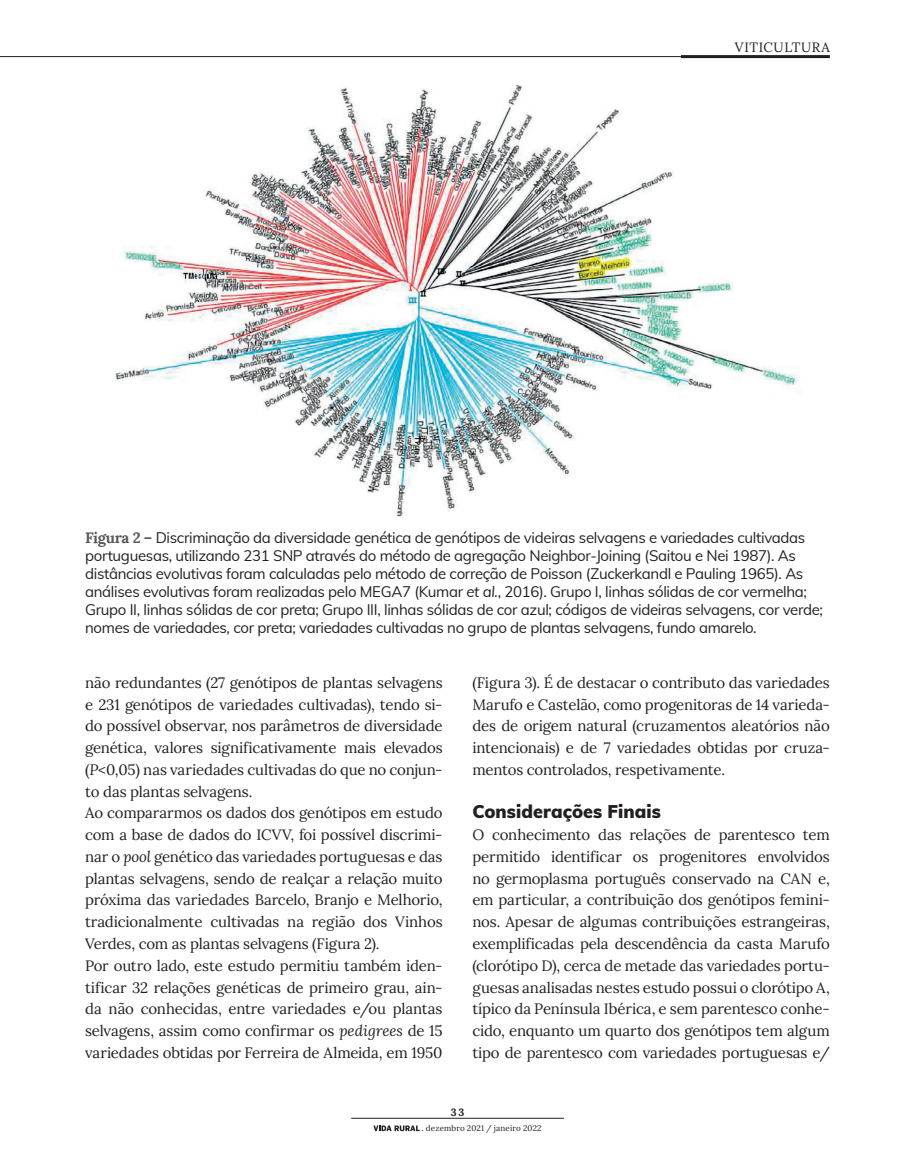
<style>
.page{position:relative;width:915px;height:1149px;background:#fff}
.page>*{position:absolute;margin:0;border:0;box-sizing:border-box;transform-origin:0 0}
.t1{font:900 18px "Muli";letter-spacing:.005em;color:#231f20}
.t2{font:15px/21.8px "Lora";letter-spacing:-.01em;color:#231f20;text-align:justify}
.t3{font:15px/18px "Muli";letter-spacing:-.02em;color:#231f20}
.t4{font:13.5px "Lora";letter-spacing:.04em;color:#231f20}
.t5{font:700 10.5px "Lora";color:#231f20}
.t6{font:8.1px "Lora";letter-spacing:.015em;color:#231f20}
.s1{font-family:"Lora";font-weight:700;color:#57585a}
.s2{font-style:italic}
.s3{font-family:"Poynter Text Roman Two"}
</style>
<div class="page">
<hr style="left:0;top:56px;width:702px;height:1px;background:#231f20">
<svg style="left:373px;top:1125px;width:46px;height:5px"></svg>
<hr style="left:680px;top:55px;width:149px;height:3px;background:#231f20">
<hr style="left:351px;top:1117px;width:212px;height:1px;background:#231f20">
<img style="left:115px;top:85px;width:686px;height:432px">
<p class="t4" style="left:734px;top:37px;width:96px">VITICULTURA</p>
<p class="t3" style="left:85px;top:527px;width:739px"><span class="s1">Figura 2 –</span> Discriminação da diversidade genética de genótipos de videiras selvagens e variedades cultivadas portuguesas, utilizando 231 SNP através do método de agregação Neighbor-Joining (Saitou e Nei 1987). As distâncias evolutivas foram calculadas pelo método de correção de Poisson (Zuckerkandl e Pauling 1965). As análises evolutivas foram realizadas pelo MEGA7 (Kumar <span class="s2">et al.</span>, 2016). Grupo I, linhas sólidas de cor vermelha; Grupo II, linhas sólidas de cor preta; Grupo III, linhas sólidas de cor azul; códigos de videiras selvagens, cor verde; nomes de variedades, cor preta; variedades cultivadas no grupo de plantas selvagens, fundo amarelo.</p>
<p class="t2" style="left:85px;top:670px;width:359px;text-align:left">não redundantes (27 genótipos de plantas selvagens e 231 genótipos de variedades cultivadas), tendo si&shy;do possível observar, nos parâmetros de diversidade genética, valores significativamente mais elevados (<span class="s2">P</span>&lt;0,05) nas variedades cultivadas do que no conjun&shy;to das plantas selvagens.<br>Ao compararmos os dados dos genótipos em estudo com a base de dados do ICVV, foi possível discrimi&shy;nar o <span class="s2">pool</span> genético das variedades portuguesas e das plantas selvagens, sendo de realçar a relação muito próxima das variedades Barcelo, Branjo e Melhorio, tradicionalmente cultivadas na região dos Vinhos Verdes, com as plantas selvagens (Figura 2).<br>Por outro lado, este estudo permitiu também iden&shy;tificar 32 relações genéticas de primeiro grau, ain&shy;da não conhecidas, entre variedades e/ou plantas selvagens, assim como confirmar os <span class="s2">pedigrees</span> de 15 variedades obtidas por Ferreira de Almeida, em 1950</p>
<p class="t2" style="left:472px;top:670px;width:359px">(Figura 3). É de destacar o contributo das variedades Marufo e Castelão, como progenitoras de 14 varieda&shy;des de origem natural (cruzamentos aleatórios não intencionais) e de 7 variedades obtidas por cruza&shy;mentos controlados, respetivamente.</p>
<p class="t1" style="left:472px;top:798px;width:190px">Considerações Finais</p>
<p class="t2" style="left:472px;top:822px;width:359px">O conhecimento das relações de parentesco tem permitido identificar os progenitores envolvidos no germoplasma português conservado na CAN e, em particular, a contribuição dos genótipos femini&shy;nos. Apesar de algumas contribuições estrangeiras, exemplificadas pela descendência da casta Marufo (clorótipo D), cerca de metade das variedades portu&shy;guesas analisadas nestes estudo possui o clorótipo A, típico da Península Ibérica, e sem parentesco conhe&shy;cido, enquanto um quarto dos genótipos tem algum tipo de parentesco com variedades portuguesas e/</p>
<p class="t5" style="left:450px;top:1103px;width:15px">33</p>
<p class="t6" style="left:421px;top:1121px;width:121px"><span class="s3">.</span> dezembro 2021 / janeiro 2022</p>
</div>
